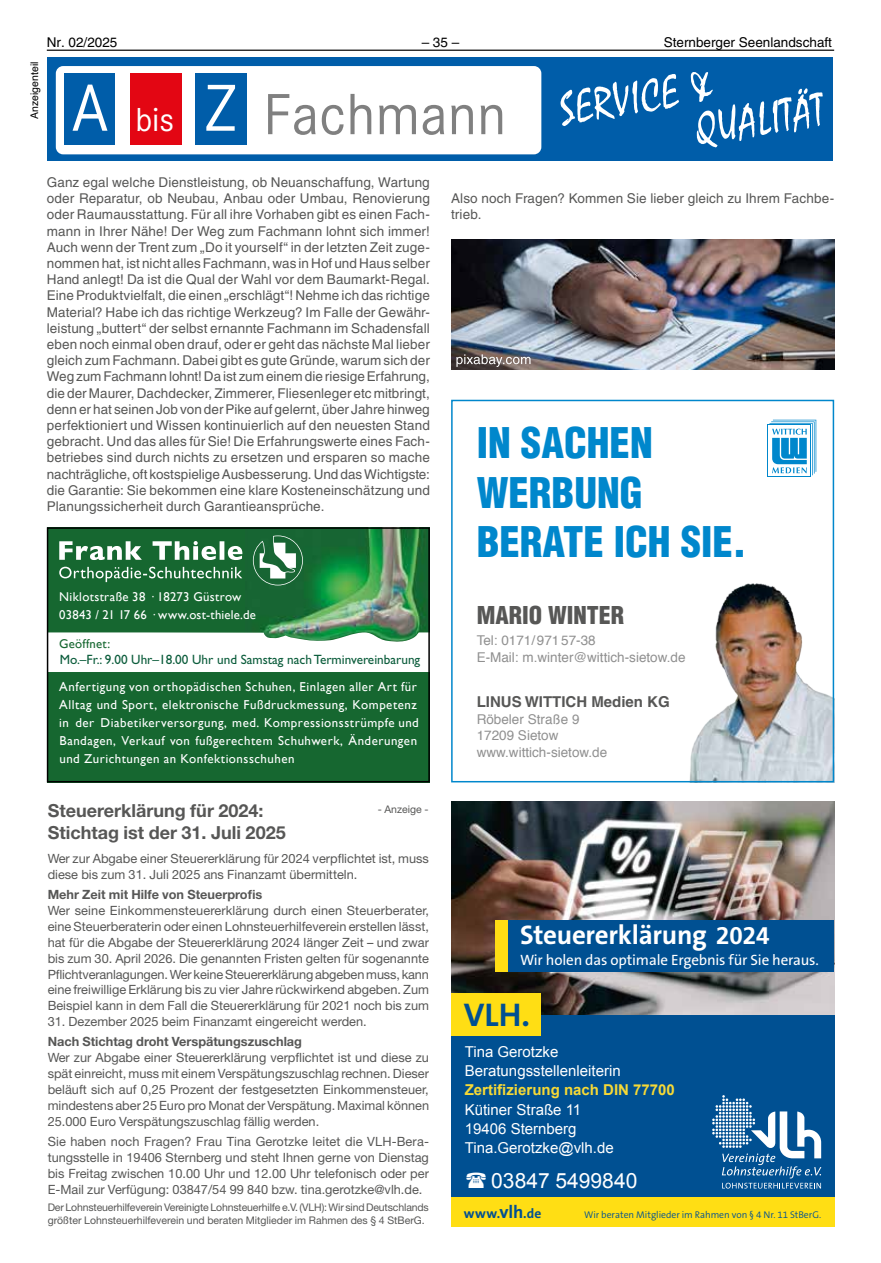
<style>
.page{position:relative;width:881px;height:1263px;background:#fff}
.page>*{position:absolute;margin:0;border:0;box-sizing:border-box;transform-origin:0 0}
.t1{font:60.15px "Corporate S";color:#808080}
.t2{font:900 condensed 41.25px/49.5px "Helvetica LT";color:#0087cc}
.t3{font:700 33px "The Sans B W7";color:#005092}
.t4{font:700 27px "The Sans B W7";letter-spacing:-.01em;color:#fff}
.t5{font:900 condensed 24px "Helvetica LT";color:#575756}
.t6{font:700 24px "Frutiger LT";color:#fff}
.t7{font:21px "Arial";color:#fff}
.t8{font:700 18px/22.2px "Helvetica Neue LT";color:#575756}
.t9{font:15px/19.4px "Arial";color:#fff}
.t10{font:15px "The Sans B W5 Plain";letter-spacing:-.01em;color:#fff}
.t11{font:700 15px "Arial";color:#f6d936}
.t12{font:700 15px "Helvetica";color:#575756}
.t13{font:13.5px/16.2px "Helvetica LT";letter-spacing:.01em;color:#575756;text-align:justify}
.t14{font:13.5px/16.5px "Helvetica";color:#909090}
.t15{font:13.5px "Gill Sans CE";color:#0c5d3c}
.t16{font:13.5px "Helvetica LT";color:#000}
.t17{font:700 13.5px "The Sans B W7";color:#005092}
.t18{font:12.9px/18px "Gill Sans";letter-spacing:.04em;color:#fff}
.t19{font:12.75px/15.9px "Helvetica Neue LT";color:#575756;text-align:justify}
.t20{font:700 12.75px "Helvetica Neue LT";color:#575756}
.t21{font:12.75px/15px "Gill Sans";letter-spacing:.02em;color:#166730}
.t22{font:12.75px/18px "Gill Sans";letter-spacing:.025em;color:#fff}
.t23{font:10.5px/12.9px "Helvetica Neue LT";letter-spacing:-.015em;color:#575756}
.t24{font:10.5px "Helvetica";color:#000}
.t25{font:300 9.75px "The Sans B W4";letter-spacing:-.005em;color:#005092}
.s1{font-size:68.7px;color:#fff}
.s2{font-size:34.35px;color:#fff}
.s3{font-size:18px}
</style>
<div class="page">
<hr style="left:47px;top:50px;width:786px;height:1px;background:#000">
<div style="left:451px;top:801px;width:382px;height:426px;background:#005092"></div>
<svg style="left:712px;top:1095px;width:109px;height:93px"></svg>
<div style="left:451px;top:1197px;width:382px;height:30px;background:#ffde14"></div>
<img style="left:451px;top:801px;width:382px;height:213px">
<div style="left:451px;top:993px;width:89px;height:42px;background:#ffde14"></div>
<div style="left:496px;top:921px;width:337px;height:51px;background:#005092"></div>
<div style="left:495px;top:921px;width:13px;height:51px;background:#ffde14"></div>
<img style="left:690px;top:583px;width:140px;height:196px">
<div style="left:767px;top:425px;width:43px;height:52px;background:#0087cc"></div>
<div style="left:768px;top:426px;width:42px;height:50px;background:#fff"></div>
<svg style="left:769px;top:420px;width:47px;height:55px"></svg>
<div style="left:451px;top:400px;width:382px;height:382px;border:2px solid #0087cc"></div>
<div style="left:47px;top:57px;width:785px;height:104px;background:#005da9"></div>
<div style="left:56px;top:66px;width:485px;height:88px;background:#fff;border-radius:7px"></div>
<div style="left:65px;top:73px;width:50px;height:72px;background:#005da9"></div>
<div style="left:130px;top:73px;width:51px;height:72px;background:#e30613"></div>
<div style="left:195px;top:73px;width:51px;height:72px;background:#005da9"></div>
<svg style="left:560px;top:72px;width:263px;height:76px"></svg>
<div style="left:47px;top:527px;width:382px;height:123px;background:#166730"></div>
<img style="left:252px;top:530px;width:171px;height:102px">
<svg style="left:59px;top:567px;width:183px;height:15px"></svg>
<svg style="left:59px;top:541px;width:183px;height:19px"></svg>
<svg style="left:253px;top:535px;width:50px;height:50px"></svg>
<svg style="left:50px;top:632px;width:376px;height:18px;background:#ddebe2"></svg>
<div style="left:47px;top:672px;width:382px;height:110px;background:#166730"></div>
<div style="left:47px;top:527px;width:382px;height:255px;border:2px solid #000"></div>
<img style="left:451px;top:240px;width:382px;height:130px">
<svg style="left:456px;top:354px;width:74px;height:13px"></svg>
<p class="t16" style="left:47px;top:34px;width:72px">Nr. 02/2025</p>
<p class="t16" style="left:421px;top:34px;width:39px">– 35 –</p>
<p class="t16" style="left:663px;top:34px;width:170px">Sternberger Seenlandschaft</p>
<p class="t24" style="left:26px;top:119px;width:59px;rotate:-90deg">Anzeigenteil</p>
<h1 class="t1" style="left:71px;top:80px;width:436px"><span class="s1">A</span> <span class="s2">bis</span> <span class="s1">Z</span> Fachmann</h1>
<p class="t13" style="left:47px;top:174px;width:384px">Ganz egal welche Dienstleistung, ob Neuanschaffung, Wartung oder Reparatur, ob Neubau, Anbau oder Umbau, Renovierung oder Raumausstattung. Für all ihre Vorhaben gibt es einen Fach&shy;mann in Ihrer Nähe! Der Weg zum Fachmann lohnt sich immer!<br>Auch wenn der Trent zum „Do it yourself“ in der letzten Zeit zuge&shy;nommen hat, ist nicht alles Fachmann, was in Hof und Haus selber Hand anlegt! Da ist die Qual der Wahl vor dem Baumarkt-Regal.<br>Eine Produktvielfalt, die einen „erschlägt“! Nehme ich das richtige Material? Habe ich das richtige Werkzeug? Im Falle der Gewähr&shy;leistung „buttert“ der selbst ernannte Fachmann im Schadensfall eben noch einmal oben drauf, oder er geht das nächste Mal lieber gleich zum Fachmann. Dabei gibt es gute Gründe, warum sich der Weg zum Fachmann lohnt! Da ist zum einem die riesige Erfahrung, die der Maurer, Dachdecker, Zimmerer, Fliesenleger etc mitbringt, denn er hat seinen Job von der Pike auf gelernt, über Jahre hinweg perfektioniert und Wissen kontinuierlich auf den neuesten Stand gebracht. Und das alles für Sie! Die Erfahrungswerte eines Fach&shy;betriebes sind durch nichts zu ersetzen und ersparen so mache nachträgliche, oft kostspielige Ausbesserung. Und das Wichtigste: die Garantie: Sie bekommen eine klare Kosteneinschätzung und Planungssicherheit durch Garantieansprüche.</p>
<p class="t22" style="left:59px;top:589px;width:198px">Niklotstraße 38 · 18273 Güstrow<br>03843 / 21 17 66 · www.ost-thiele.de</p>
<p class="t21" style="left:59px;top:637px;width:343px">Geöffnet:<br>Mo.–Fr.: 9.00 Uhr–18.00 Uhr und Samstag: 9.00 Uhr–12.00 Uhr</p>
<p class="t18" style="left:59px;top:677px;width:361px">Anfertigung von orthopädischen Schuhen, Einlagen aller Art für Alltag und Sport, elektronische Fußdruckmessung, Kompetenz in der Diabetikerversorgung, med. Kompressionsstrümpfe und Bandagen, Verkauf von fußgerechtem Schuhwerk, Änderungen und Zurichtungen an Konfektionsschuhen</p>
<p class="t15" style="left:60px;top:652px;width:362px">Mo.–Fr.: 9.00 Uhr–18.00 Uhr und Samstag nach Terminvereinbarung</p>
<h3 class="t8" style="left:48px;top:799px;width:239px">Steuererklärung für 2024:<br>Stichtag ist der 31. Juli 2025</h3>
<p class="t19" style="left:48px;top:850px;width:382px">Wer zur Abgabe einer Steuererklärung für 2024 verpflichtet ist, muss diese bis zum 31. Juli 2025 ans Finanzamt übermitteln.</p>
<p class="t20" style="left:48px;top:887px;width:216px">Mehr Zeit mit Hilfe von Steuerprofis</p>
<p class="t19" style="left:48px;top:902px;width:383px">Wer seine Einkommensteuererklärung durch einen Steuerberater, eine Steuerberaterin oder einen Lohnsteuerhilfeverein erstellen lässt, hat für die Abgabe der Steuererklärung 2024 länger Zeit – und zwar bis zum 30. April 2026. Die genannten Fristen gelten für sogenannte Pflichtveranlagungen. Wer keine Steuererklärung abgeben muss, kann eine freiwillige Erklärung bis zu vier Jahre rückwirkend abgeben. Zum Beispiel kann in dem Fall die Steuererklärung für 2021 noch bis zum</p>
<p class="t19" style="left:48px;top:1014px;width:320px">31. Dezember 2025 beim Finanzamt eingereicht werden.</p>
<p class="t20" style="left:48px;top:1034px;width:256px">Nach Stichtag droht Verspätungszuschlag</p>
<p class="t19" style="left:48px;top:1050px;width:383px">Wer zur Abgabe einer Steuererklärung verpflichtet ist und diese zu spät einreicht, muss mit einem Verspätungszuschlag rechnen. Dieser beläuft sich auf 0,25 Prozent der festgesetzten Einkommensteuer, mindestens aber 25 Euro pro Monat der Verspätung. Maximal können 25.000 Euro Verspätungszuschlag fällig werden.</p>
<p class="t19" style="left:48px;top:1133px;width:382px">Sie haben noch Fragen? Frau Tina Gerotzke leitet die VLH-Bera&shy;tungsstelle in 19406 Sternberg und steht Ihnen gerne von Dienstag bis Freitag zwischen 10.00 Uhr und 12.00 Uhr telefonisch oder per E-Mail zur Verfügung: 03847/54 99 840 bzw. tina.gerotzke@vlh.de.</p>
<p class="t23" style="left:48px;top:1200px;width:382px">Der Lohnsteuerhilfeverein Vereinigte Lohnsteuerhilfe e.V. (VLH): Wir sind Deutschlands größter Lohnsteuerhilfeverein und beraten Mitglieder im Rahmen des § 4 StBerG.</p>
<p class="t23" style="left:377px;top:802px;width:52px">- Anzeige -</p>
<p class="t13" style="left:451px;top:190px;width:384px">Also noch Fragen? Kommen Sie lieber gleich zu Ihrem Fachbe&shy;trieb.</p>
<h2 class="t2" style="left:476px;top:418px;width:271px">IN SACHEN<br>WERBUNG<br>BERATE ICH SIE.</h2>
<h3 class="t5" style="left:476px;top:600px;width:149px">MARIO WINTER</h3>
<p class="t14" style="left:476px;top:633px;width:210px">Tel: 0171/97157-38<br>E-Mail: m.winter@wittich-sietow.de</p>
<p class="t12" style="left:476px;top:693px;width:194px">LINUS WITTICH Medien KG</p>
<p class="t14" style="left:476px;top:711px;width:132px">Röbeler Straße 9<br>17209 Sietow www.wittich-sietow.de</p>
<h3 class="t4" style="left:520px;top:917px;width:188px">Steuererklärung</h3>
<p class="t10" style="left:520px;top:950px;width:300px">Wir holen das optimale Ergebnis für Sie heraus.</p>
<h3 class="t6" style="left:715px;top:921px;width:55px">2024</h3>
<h3 class="t3" style="left:463px;top:994px;width:68px">VLH.</h3>
<p class="t9" style="left:464px;top:1042px;width:157px">Tina Gerotzke<br>Beratungsstellenleiterin</p>
<p class="t11" style="left:464px;top:1080px;width:212px">Zertifizierung nach DIN 77700</p>
<p class="t9" style="left:464px;top:1100px;width:150px">Kütiner Straße 11<br>19406 Sternberg<br>Tina.Gerotzke@vlh.de</p>
<h3 class="t7" style="left:491px;top:1167px;width:147px">03847 5499840</h3>
<p class="t17" style="left:463px;top:1205px;width:79px">www.<span class="s3">vlh</span>.de</p>
<p class="t25" style="left:584px;top:1209px;width:239px">Wir beraten Mitglieder im Rahmen von § 4 Nr. 11 StBerG.</p>
</div>
